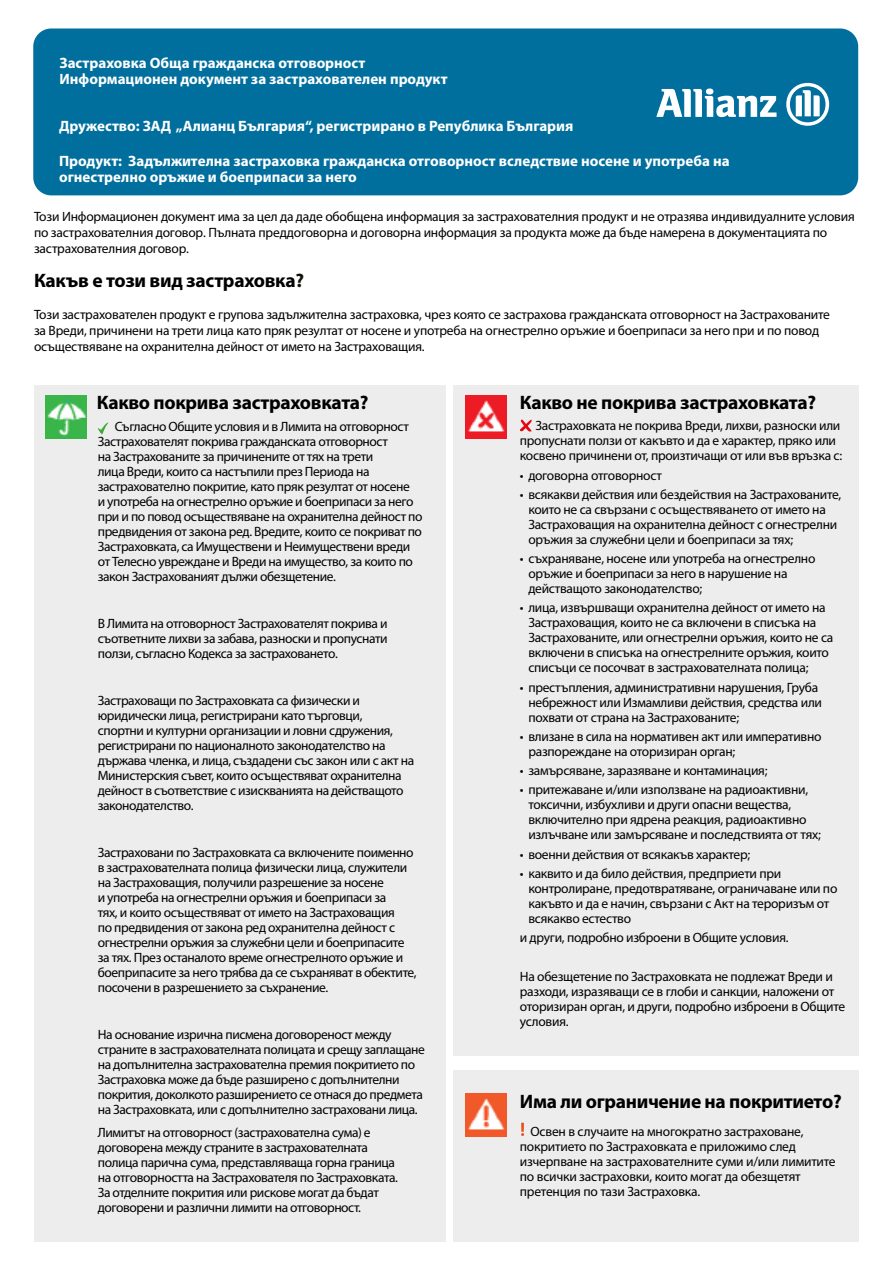
<style>
.page{position:relative;width:893px;height:1263px;background:#fff}
.page>*{position:absolute;margin:0;border:0;box-sizing:border-box;transform-origin:0 0}
.t1{font:700 19.5px "Myriad Pro";letter-spacing:-.015em;color:#000}
.t2{font:700 15px/16.5px "Myriad Pro";color:#fff}
.t3{font:13.5px/15px "Myriad Pro";letter-spacing:-.025em;color:#000}
.s1{color:#12100b}
</style>
<div class="page">
<div style="left:34px;top:385px;width:412px;height:857px;background:#ededed"></div>
<div style="left:454px;top:385px;width:405px;height:671px;background:#ededed"></div>
<div style="left:33px;top:28px;width:825px;height:167px;background:#006f9e;border-radius:18px"></div>
<svg style="left:656px;top:88px;width:120px;height:29px"></svg>
<svg style="left:786px;top:83px;width:43px;height:43px"></svg>
<img style="left:45px;top:396px;width:41px;height:42px">
<img style="left:465px;top:396px;width:41px;height:42px">
<svg style="left:520px;top:419px;width:12px;height:13px"></svg>
<svg style="left:98px;top:422px;width:11px;height:12px"></svg>
<div style="left:454px;top:1070px;width:405px;height:172px;background:#ededed"></div>
<img style="left:465px;top:1093px;width:41px;height:43px">
<svg style="left:521px;top:1122px;width:3px;height:14px"></svg>
<p class="t2" style="left:60px;top:54px;width:390px">Застраховка Обща гражданска отговорност<br>Информационен документ за застрахователен продукт</p>
<p class="t2" style="left:59px;top:117px;width:516px">Дружество: ЗАД „Алианц България“, регистрирано в Република България</p>
<p class="t2" style="left:59px;top:152px;width:672px">Продукт: Задължителна застраховка гражданска отговорност вследствие носене и употреба на огнестрелно оръжие и боеприпаси за него</p>
<p class="t3" style="left:34px;top:208px;width:822px;line-height:16.2px">Този Информационен документ има за цел да даде обобщена информация за застрахователния продукт и не отразява индивидуалните условия по застрахователния договор. Пълната преддоговорна и договорна информация за продукта може да бъде намерена в документацията по застрахователния договор.</p>
<h1 class="t1" style="left:34px;top:267px;width:272px">Какъв е този вид застраховка<span class="s1">?</span></h1>
<p class="t3" style="left:34px;top:307px;width:797px;line-height:15.8px">Този застрахователен продукт е групова задължителна застраховка, чрез която се застрахова гражданската отговорност на Застрахованите за Вреди, причинени на трети лица като пряк резултат от носене и употреба на огнестрелно оръжие и боеприпаси за него при и по повод осъществяване на охранителна дейност от името на Застраховащия.</p>
<h1 class="t1" style="left:97px;top:390px;width:273px">Какво покрива застраховката?</h1>
<h1 class="t1" style="left:520px;top:390px;width:298px">Какво не покрива застраховката?</h1>
<p class="t3" style="left:98px;top:418px;width:326px;text-indent:17px">Съгласно Общите условия и в Лимита на отговорност Застрахователят покрива гражданската отговорност<br>на Застрахованите за причинените от тях на трети<br>лица Вреди, които са настъпили през Периода на застрахователно покритие, като пряк резултат от носене<br>и употреба на огнестрелно оръжие и боеприпаси за него при и по повод осъществяване на охранителна дейност по предвидения от закона ред. Вредите, които се покриват по Застраховката, са Имуществени и Неимуществени вреди от Телесно увреждане и Вреди на имущество, за които по закон Застрахованият дължи обезщетение.</p>
<p class="t3" style="left:98px;top:615px;width:291px;text-align:justify">В Лимита на отговорност Застрахователят покрива и съответните лихви за забава, разноски и пропуснати ползи, съгласно Кодекса за застраховането.</p>
<p class="t3" style="left:98px;top:692px;width:318px">Застраховащи по Застраховката са физически и юридически лица, регистрирани като търговци,<br>спортни и културни организации и ловни сдружения, регистрирани по националното законодателство на държава членка, и лица, създадени със закон или с акт на Министерския съвет, които осъществяват охранителна дейност в съответствие с изискванията на действащото законодателство.</p>
<p class="t3" style="left:98px;top:844px;width:320px">Застраховани по Застраховката са включените поименно в застрахователната полица физически лица, служители на Застраховащия, получили разрешение за носене<br>и употреба на огнестрелни оръжия и боеприпаси за<br>тях, и които осъществяват от името на Застраховащия<br>по предвидения от закона ред охранителна дейност с огнестрелни оръжия за служебни цели и боеприпасите за тях. През останалото време огнестрелното оръжие и боеприпасите за него трябва да се съхраняват в обектите, посочени в разрешението за съхранение.</p>
<p class="t3" style="left:98px;top:1026px;width:329px">На основание изрична писмена договореност между страните в застрахователната полицата и срещу заплащане на допълнителна застрахователна премия покритието по Застраховка може да бъде разширено с допълнителни покрития, доколкото разширението се отнася до предмета на Застраховката, или с допълнително застраховани лица.</p>
<p class="t3" style="left:98px;top:1125px;width:302px">Лимитът на отговорност (застрахователна сума) е договорена между страните в застрахователната полица парична сума, представляваща горна граница на отговорността на Застрахователя по Застраховката.<br>За отделните покрития или рискове могат да бъдат договорени и различни лимити на отговорност.</p>
<p class="t3" style="left:520px;top:418px;width:324px;text-indent:16px">Застраховката не покрива Вреди, лихви, разноски или пропуснати ползи от какъвто и да е характер, пряко или косвено причинени от, произтичащи от или във връзка с:</p>
<p class="t3" style="left:520px;top:467px;width:144px">• договорна отговорност</p>
<p class="t3" style="left:528px;top:487px;width:314px;text-indent:-9px">• всякакви действия или бездействия на Застрахованите, които не са свързани с осъществяването от името на Застраховащия на охранителна дейност с огнестрелни оръжия за служебни цели и боеприпаси за тях;</p>
<p class="t3" style="left:528px;top:551px;width:289px;text-indent:-9px">• съхраняване, носене или употреба на огнестрелно оръжие и боеприпаси за него в нарушение на действащото законодателство;</p>
<p class="t3" style="left:528px;top:600px;width:307px;text-indent:-9px">• лица, извършващи охранителна дейност от името на Застраховащия, които не са включени в списъка на Застрахованите, или огнестрелни оръжия, които не са включени в списъка на огнестрелните оръжия, които списъци се посочват в застрахователната полица;</p>
<p class="t3" style="left:528px;top:679px;width:295px;text-indent:-9px">• престъпления, административни нарушения, Груба небрежност или Измамливи действия, средства или похвати от страна на Застрахованите;</p>
<p class="t3" style="left:528px;top:729px;width:295px;text-indent:-9px">• влизане в сила на нормативен акт или императивно разпореждане на оторизиран орган;</p>
<p class="t3" style="left:520px;top:763px;width:249px">• замърсяване, заразяване и контаминация;</p>
<p class="t3" style="left:528px;top:782px;width:294px;text-indent:-9px">• притежаване и/или използване на радиоактивни, токсични, избухливи и други опасни вещества, включително при ядрена реакция, радиоактивно излъчване или замърсяване и последствията от тях;</p>
<p class="t3" style="left:520px;top:846px;width:232px">• военни действия от всякакъв характер;</p>
<p class="t3" style="left:528px;top:866px;width:311px;text-indent:-9px">• каквито и да било действия, предприети при контролиране, предотвратяване, ограничаване или по какъвто и да е начин, свързани с Акт на тероризъм от всякакво естество</p>
<p class="t3" style="left:520px;top:930px;width:270px">и други, подробно изброени в Общите условия.</p>
<p class="t3" style="left:520px;top:968px;width:327px">На обезщетение по Застраховката не подлежат Вреди и разходи, изразяващи се в глоби и санкции, наложени от оторизиран орган, и други, подробно изброени в Общите условия.</p>
<h1 class="t1" style="left:520px;top:1088px;width:323px">Има ли ограничение на покритието?</h1>
<p class="t3" style="left:520px;top:1124px;width:317px;text-indent:11px">Освен в случаите на многократно застраховане, покритието по Застраховката е приложимо след изчерпване на застрахователните суми и/или лимитите по всички застраховки, които могат да обезщетят претенция по тази Застраховка.</p>
</div>
